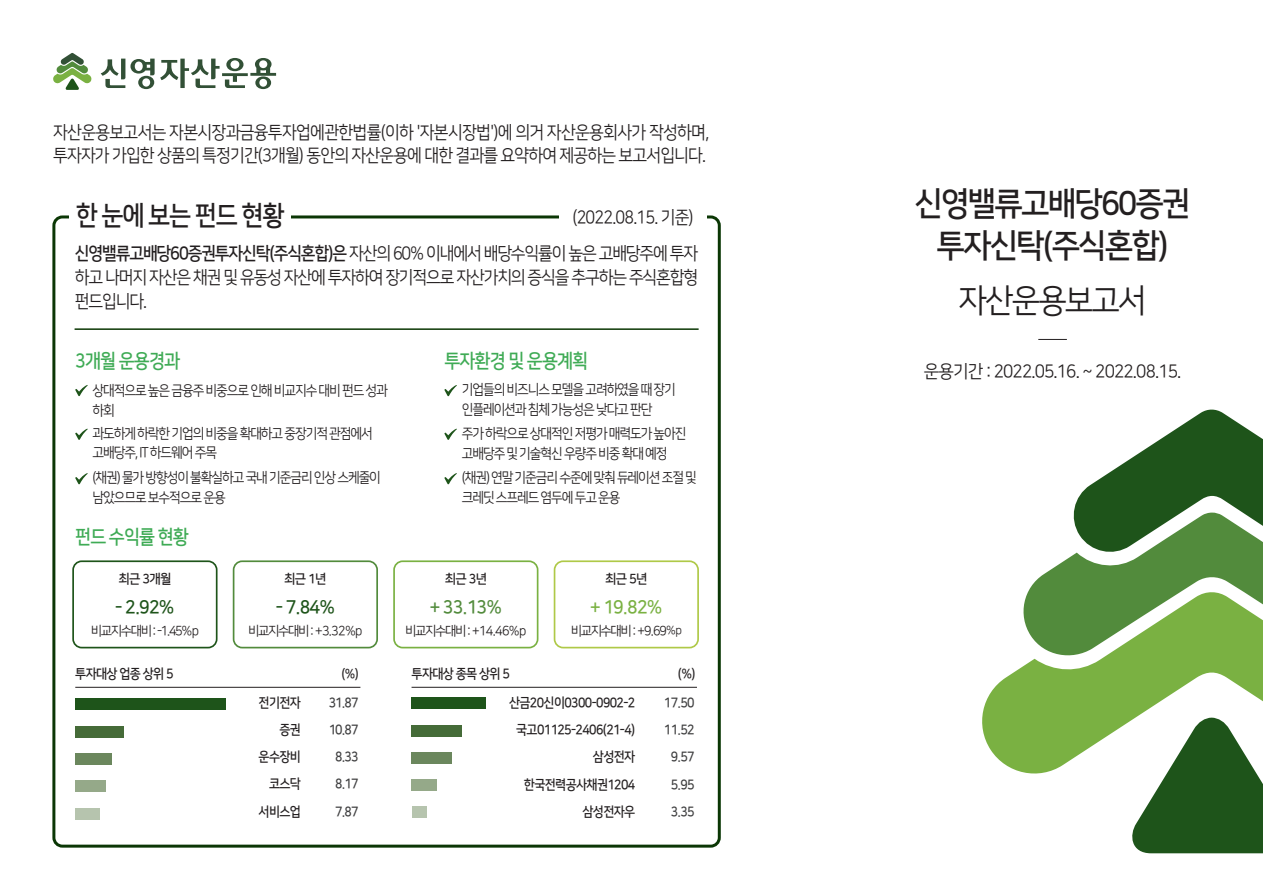
<style>
.page{position:relative;width:1263px;height:893px;background:#fff}
.page>*{position:absolute;margin:0;border:0;box-sizing:border-box;transform-origin:0 0}
.t1{font:33px "Nanum Square B";letter-spacing:-.06em;color:#231f20;scale:.95 1}
.t2{font:33px "Nanum Square R";letter-spacing:-.06em;color:#231f20;scale:.95 1}
.t3{font:27px "Nanum Square B";letter-spacing:-.05em;color:#231f20;scale:.9 1}
.t4{font:19.5px "Nanum Square B";letter-spacing:-.05em;color:#3fab55;scale:.9 1}
.t5{font:18.45px "Nanum Square B";color:#1e541a;scale:.95 1}
.t6{font:18.45px "Nanum Square B";color:#528b3c;scale:.95 1}
.t7{font:18.45px "Nanum Square B";color:#7ab142;scale:.95 1}
.t8{font:18px/24px "Nanum Square R";letter-spacing:-.05em;color:#231f20;text-align:justify;scale:.9 1}
.t9{font:18px "Nanum Square R";letter-spacing:-.05em;color:#231f20;scale:.95 1}
.t10{font:14.25px/19.5px "Nanum Square R";letter-spacing:-.08em;color:#231f20;scale:.9 1}
.t11{font:13.5px "Nanum Square B";letter-spacing:-.05em;color:#231f20;scale:.9 1}
.t12{font:13.5px "Nanum Square B";letter-spacing:-.06em;color:#3e3e3f;scale:.9 1}
.t13{font:13.35px "Nanum Square B";color:#231f20;scale:.9 1}
.t14{font:13.2px "Nanum Square R";letter-spacing:-.11em;color:#231f20;scale:.95 1}
.t15{font:13.2px "Nanum Square B";letter-spacing:-.05em;color:#231f20;scale:.95 1}
.t16{font:13.05px "Nanum Square B";color:#231f20;scale:.9 1}
.s1{font-family:"Nanum Square B"}
.s2{font-size:11.85px}
</style>
<div class="page">
<div style="left:52px;top:215px;width:669px;height:633px;border:3px solid #0b3705;border-radius:9px"></div>
<div style="left:554px;top:560px;width:145px;height:88px;border:2px solid #afc948;border-radius:9px"></div>
<svg style="left:101px;top:58px;width:175px;height:31px"></svg>
<svg style="left:53px;top:53px;width:39px;height:37px"></svg>
<hr style="left:75px;top:328px;width:624px;height:2px;background:#0b3705">
<div style="left:72px;top:560px;width:146px;height:88px;border:2px solid #1e541a;border-radius:9px"></div>
<div style="left:233px;top:560px;width:145px;height:88px;border:2px solid #528b3c;border-radius:9px"></div>
<div style="left:393px;top:560px;width:145px;height:88px;border:2px solid #7ab142;border-radius:9px"></div>
<div style="left:70px;top:195px;width:221px;height:41px;background:#fff"></div>
<div style="left:559px;top:205px;width:148px;height:24px;background:#fff"></div>
<div style="left:75px;top:698px;width:150px;height:12px;background:#1e541a"></div>
<div style="left:75px;top:726px;width:49px;height:12px;background:#456b38"></div>
<div style="left:75px;top:753px;width:37px;height:12px;background:#6b875d"></div>
<svg style="left:75px;top:780px;width:31px;height:12px"></svg>
<div style="left:75px;top:808px;width:25px;height:12px;background:#b6c4ae"></div>
<hr style="left:75px;top:687px;width:285px;height:1px;background:#231f20">
<div style="left:412px;top:697px;width:74px;height:12px;background:#1e541a"></div>
<div style="left:412px;top:725px;width:50px;height:12px;background:#456b38"></div>
<div style="left:412px;top:752px;width:40px;height:11px;background:#6b875d"></div>
<div style="left:412px;top:779px;width:25px;height:12px;background:#95a989"></div>
<div style="left:412px;top:806px;width:14px;height:12px;background:#b6c4ae"></div>
<hr style="left:412px;top:687px;width:285px;height:1px;background:#231f20">
<svg style="left:75px;top:385px;width:13px;height:11px"></svg>
<svg style="left:75px;top:428px;width:13px;height:12px"></svg>
<svg style="left:75px;top:473px;width:13px;height:11px"></svg>
<svg style="left:444px;top:385px;width:13px;height:11px"></svg>
<svg style="left:444px;top:428px;width:13px;height:12px"></svg>
<svg style="left:444px;top:473px;width:13px;height:11px"></svg>
<svg style="left:982px;top:662px;width:281px;height:112px;fill:#7ab142"></svg>
<svg style="left:1023px;top:409px;width:240px;height:253px"></svg>
<svg style="left:1129px;top:718px;width:134px;height:135px"></svg>
<svg style="left:1038px;top:339px;width:29px;height:1px"></svg>
<p class="t8" style="left:53px;top:121px;width:731px">자산운용보고서는 자본시장과금융투자업에관한법률(이하 '자본시장법')에 의거 자산운용회사가 작성하며,</p>
<p class="t8" style="left:53px;top:143px;width:727px">투자자가 가입한 상품의 특정기간(3개월) 동안의 자산운용에 대한 결과를 요약하여 제공하는 보고서입니다.</p>
<p class="t3" style="left:76px;top:201px;width:233px">한 눈에 보는 펀드 현황</p>
<p class="t8" style="left:572px;top:205px;width:136px">(2022.08.15. 기준)</p>
<p class="t8" style="left:75px;top:242px;width:694px"><span class="s1">신영밸류고배당60증권투자신탁(주식혼합)은</span> 자산의 60% 이내에서 배당수익률이 높은 고배당주에 투자 하고 나머지 자산은 채권 및 유동성 자산에 투자하여 장기적으로 자산가치의 증식을 추구하는 주식혼합형 펀드입니다.</p>
<p class="t4" style="left:75px;top:350px;width:118px">3개월 운용경과</p>
<p class="t10" style="left:93px;top:381px;width:330px">상대적으로 높은 금융주 비중으로 인해 비교지수 대비 펀드 성과 하회</p>
<p class="t10" style="left:93px;top:424px;width:313px">과도하게 하락한 기업의 비중을 확대하고 중장기적 관점에서</p>
<p class="t10" style="left:93px;top:443px;width:140px">고배당주, IT 하드웨어 주목</p>
<p class="t10" style="left:93px;top:468px;width:322px;line-height:20.2px">(채권) 물가 방향성이 불확실하고 국내 기준금리 인상 스케줄이 남았으므로 보수적으로 운용</p>
<p class="t4" style="left:75px;top:526px;width:128px">펀드 수익률 현황</p>
<p class="t15" style="left:118px;top:571px;width:57px">최근 3개월</p>
<p class="t5" style="left:115px;top:597px;width:64px">- 2.92%</p>
<p class="t14" style="left:91px;top:624px;width:115px">비교지수대비 : -1.45%p</p>
<p class="t15" style="left:284px;top:571px;width:46px">최근 1년</p>
<p class="t5" style="left:276px;top:597px;width:64px">- 7.84%</p>
<p class="t14" style="left:248px;top:624px;width:122px">비교지수대비 : +3.32%p</p>
<p class="t11" style="left:75px;top:666px;width:111px">투자대상 업종 상위 5</p>
<p class="t16" style="left:342px;top:666px;width:21px">(%)</p>
<p class="t11" style="left:259px;top:695px;width:49px">전기전자</p>
<p class="t12" style="left:329px;top:695px;width:35px">31.87</p>
<p class="t11" style="left:280px;top:722px;width:25px">증권</p>
<p class="t12" style="left:329px;top:722px;width:35px">10.87</p>
<p class="t11" style="left:259px;top:749px;width:49px">운수장비</p>
<p class="t12" style="left:335px;top:749px;width:27px">8.33</p>
<p class="t11" style="left:269px;top:777px;width:37px">코스닥</p>
<p class="t12" style="left:335px;top:777px;width:27px">8.17</p>
<p class="t11" style="left:259px;top:804px;width:49px">서비스업</p>
<p class="t12" style="left:335px;top:804px;width:27px">7.87</p>
<p class="t4" style="left:444px;top:350px;width:161px">투자환경 및 운용계획</p>
<p class="t10" style="left:462px;top:380px;width:239px">기업들의 비즈니스 모델을 고려하였을 때 장기</p>
<p class="t10" style="left:462px;top:400px;width:213px">인플레이션과 침체 가능성은 낮다고 판단</p>
<p class="t10" style="left:462px;top:424px;width:251px">주가 하락으로 상대적인 저평가 매력도가 높아진</p>
<p class="t10" style="left:462px;top:444px;width:230px">고배당주 및 기술혁신 우량주 비중 확대 예정</p>
<p class="t10" style="left:462px;top:468px;width:263px">(채권) 연말 기준금리 수준에 맞춰 듀레이션 조절 및 크레딧 스프레드 염두에 두고 운용</p>
<p class="t15" style="left:445px;top:571px;width:46px">최근 3년</p>
<p class="t6" style="left:430px;top:597px;width:77px">+ 33.13%</p>
<p class="t14" style="left:405px;top:624px;width:129px">비교지수대비 : +14.46%p</p>
<p class="t15" style="left:605px;top:571px;width:46px">최근 5년</p>
<p class="t7" style="left:590px;top:597px;width:77px">+ 19.82%</p>
<p class="t14" style="left:571px;top:624px;width:119px">비교지수대비 : +9.69<span class="s2">%p</span></p>
<p class="t11" style="left:412px;top:666px;width:111px">투자대상 종목 상위 5</p>
<p class="t13" style="left:678px;top:666px;width:21px">(%)</p>
<p class="t11" style="left:509px;top:695px;width:142px">산금20신이0300-0902-2</p>
<p class="t12" style="left:664px;top:695px;width:36px">17.50</p>
<p class="t11" style="left:516px;top:722px;width:134px">국고01125-2406(21-4)</p>
<p class="t12" style="left:664px;top:722px;width:36px">11.52</p>
<p class="t11" style="left:593px;top:750px;width:49px">삼성전자</p>
<p class="t12" style="left:671px;top:750px;width:28px">9.57</p>
<p class="t11" style="left:524px;top:777px;width:125px">한국전력공사채권1204</p>
<p class="t12" style="left:671px;top:777px;width:28px">5.95</p>
<p class="t11" style="left:582px;top:804px;width:60px">삼성전자우</p>
<p class="t12" style="left:671px;top:804px;width:28px">3.35</p>
<p class="t1" style="left:914px;top:186px;width:292px">신영밸류고배당60증권</p>
<p class="t1" style="left:936px;top:228px;width:246px">투자신탁(주식혼합)</p>
<p class="t2" style="left:958px;top:283px;width:200px">자산운용보고서</p>
<p class="t9" style="left:924px;top:362px;width:273px">운용기간 : 2022.05.16. ~ 2022.08.15.</p>
</div>
